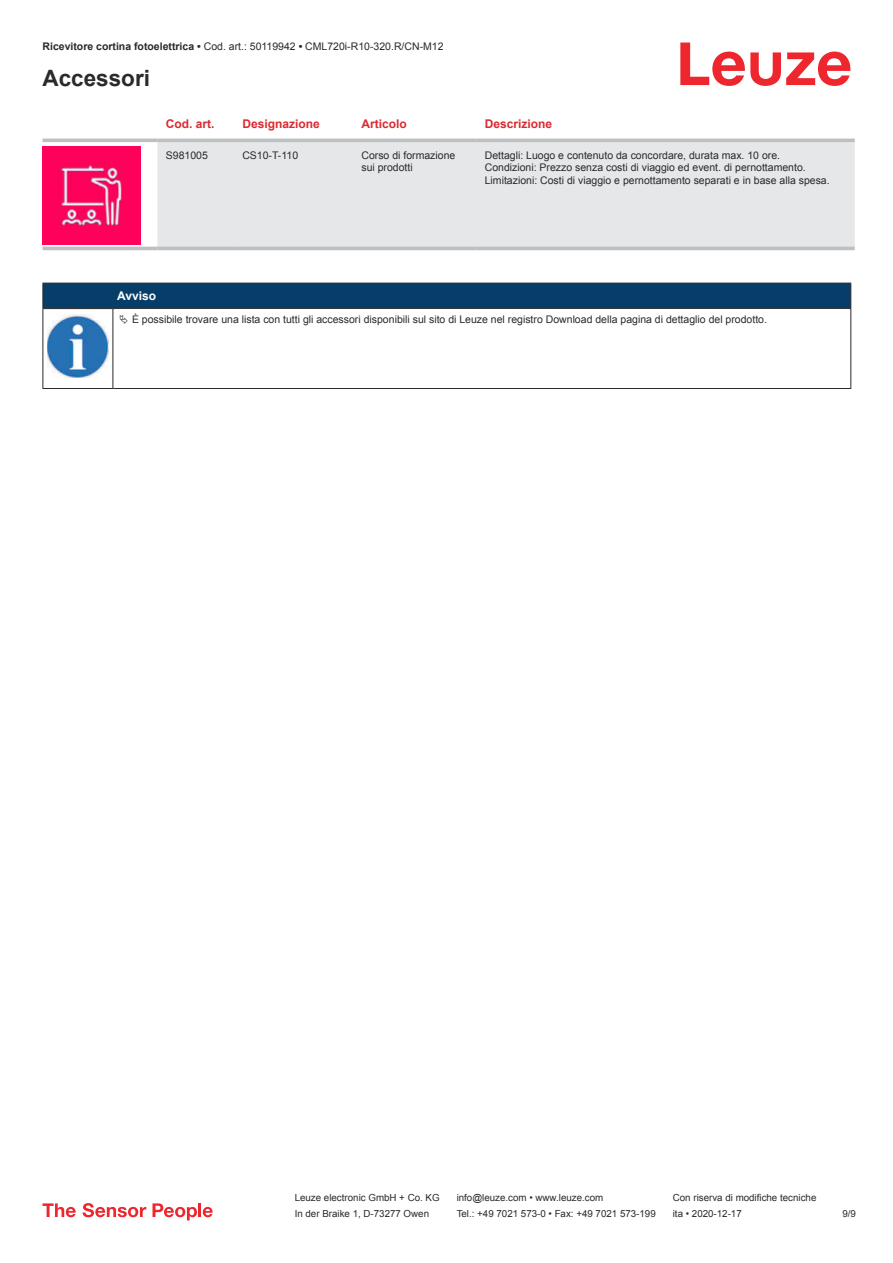
<style>
.page{position:relative;width:893px;height:1263px;background:#fff}
.page>*{position:absolute;margin:0;border:0;box-sizing:border-box;transform-origin:0 0}
.t1{font:700 22.5px "Arial";color:#2b292a}
.t2{font:700 12px "Arial";color:#db2a30}
.t3{font:700 12px "Arial";color:#fff}
.t4{font:10.5px/12.6px "Arial";color:#2b292a}
.t5{font:9.75px "Arial";color:#2b292a}
.s1{font-weight:700}
</style>
<div class="page">
<svg style="left:680px;top:43px;width:170px;height:43px"></svg>
<svg style="left:43px;top:138px;width:812px;height:113px"></svg>
<div style="left:157px;top:142px;width:698px;height:105px;background:#e6e7e9"></div>
<hr style="left:43px;top:139px;width:114px;height:3px;background:#bdbfc1">
<hr style="left:157px;top:139px;width:77px;height:3px;background:#bdbfc1">
<hr style="left:234px;top:139px;width:119px;height:3px;background:#bdbfc1">
<hr style="left:353px;top:139px;width:123px;height:3px;background:#bdbfc1">
<hr style="left:476px;top:139px;width:379px;height:3px;background:#bdbfc1">
<hr style="left:43px;top:247px;width:114px;height:3px;background:#bdbfc1">
<hr style="left:157px;top:247px;width:77px;height:3px;background:#bdbfc1">
<hr style="left:234px;top:247px;width:119px;height:3px;background:#bdbfc1">
<hr style="left:353px;top:247px;width:123px;height:3px;background:#bdbfc1">
<hr style="left:476px;top:247px;width:379px;height:3px;background:#bdbfc1">
<img style="left:43px;top:146px;width:97px;height:98px">
<div style="left:43px;top:283px;width:808px;height:26px;background:#063d69"></div>
<hr style="left:113px;top:308px;width:738px;height:1px;background:#2b292a">
<hr style="left:43px;top:309px;width:1px;height:75px;background:#2b292a">
<hr style="left:113px;top:309px;width:1px;height:75px;background:#2b292a">
<hr style="left:850px;top:309px;width:1px;height:75px;background:#2b292a">
<hr style="left:43px;top:388px;width:70px;height:1px;background:#2b292a">
<hr style="left:113px;top:388px;width:738px;height:1px;background:#2b292a">
<img style="left:47px;top:315px;width:61px;height:63px">
<svg style="left:43px;top:1203px;width:33px;height:14px"></svg>
<svg style="left:83px;top:1203px;width:63px;height:14px"></svg>
<svg style="left:153px;top:1203px;width:44px;height:17px"></svg>
<hr style="left:198px;top:1203px;width:3px;height:14px;background:#ed272d">
<svg style="left:203px;top:1207px;width:10px;height:10px"></svg>
<p class="t4" style="left:43px;top:41px;width:403px"><span class="s1">Ricevitore cortina fotoelettrica •</span> Cod. art.: 50119942 <span class="s1">•</span> CML720i-R10-320.R/CN-M12</p>
<h1 class="t1" style="left:43px;top:70px;width:109px">Accessori</h1>
<p class="t2" style="left:166px;top:119px;width:50px">Cod. art.</p>
<p class="t2" style="left:242px;top:119px;width:79px">Designazione</p>
<p class="t2" style="left:361px;top:119px;width:47px">Articolo</p>
<p class="t2" style="left:485px;top:119px;width:69px">Descrizione</p>
<p class="t4" style="left:166px;top:150px;width:44px">S981005</p>
<p class="t4" style="left:242px;top:150px;width:57px">CS10-T-110</p>
<p class="t4" style="left:361px;top:150px;width:95px">Corso di formazione sui prodotti</p>
<p class="t4" style="left:485px;top:150px;width:346px">Dettagli: Luogo e contenuto da concordare, durata max. 10 ore.<br>Condizioni: Prezzo senza costi di viaggio ed event. di pernottamento.<br>Limitazioni: Costi di viaggio e pernottamento separati e in base alla spesa.</p>
<p class="t3" style="left:117px;top:291px;width:40px">Avviso</p>
<p class="t4" style="left:132px;top:314px;width:636px">È possibile trovare una lista con tutti gli accessori disponibili sul sito di Leuze nel registro Download della pagina di dettaglio del prodotto.</p>
<p class="t5" style="left:295px;top:1194px;width:146px">Leuze electronic GmbH + Co. KG</p>
<p class="t5" style="left:457px;top:1194px;width:148px">info@leuze.com • www.leuze.com</p>
<p class="t5" style="left:673px;top:1194px;width:145px">Con riserva di modifiche tecniche</p>
<p class="t5" style="left:295px;top:1210px;width:136px">In der Braike 1, D-73277 Owen</p>
<p class="t5" style="left:457px;top:1210px;width:201px">Tel.: +49 7021 573-0 • Fax: +49 7021 573-199</p>
<p class="t5" style="left:673px;top:1210px;width:70px">ita • 2020-12-17</p>
<p class="t5" style="left:842px;top:1210px;width:15px">9 /9</p>
</div>
